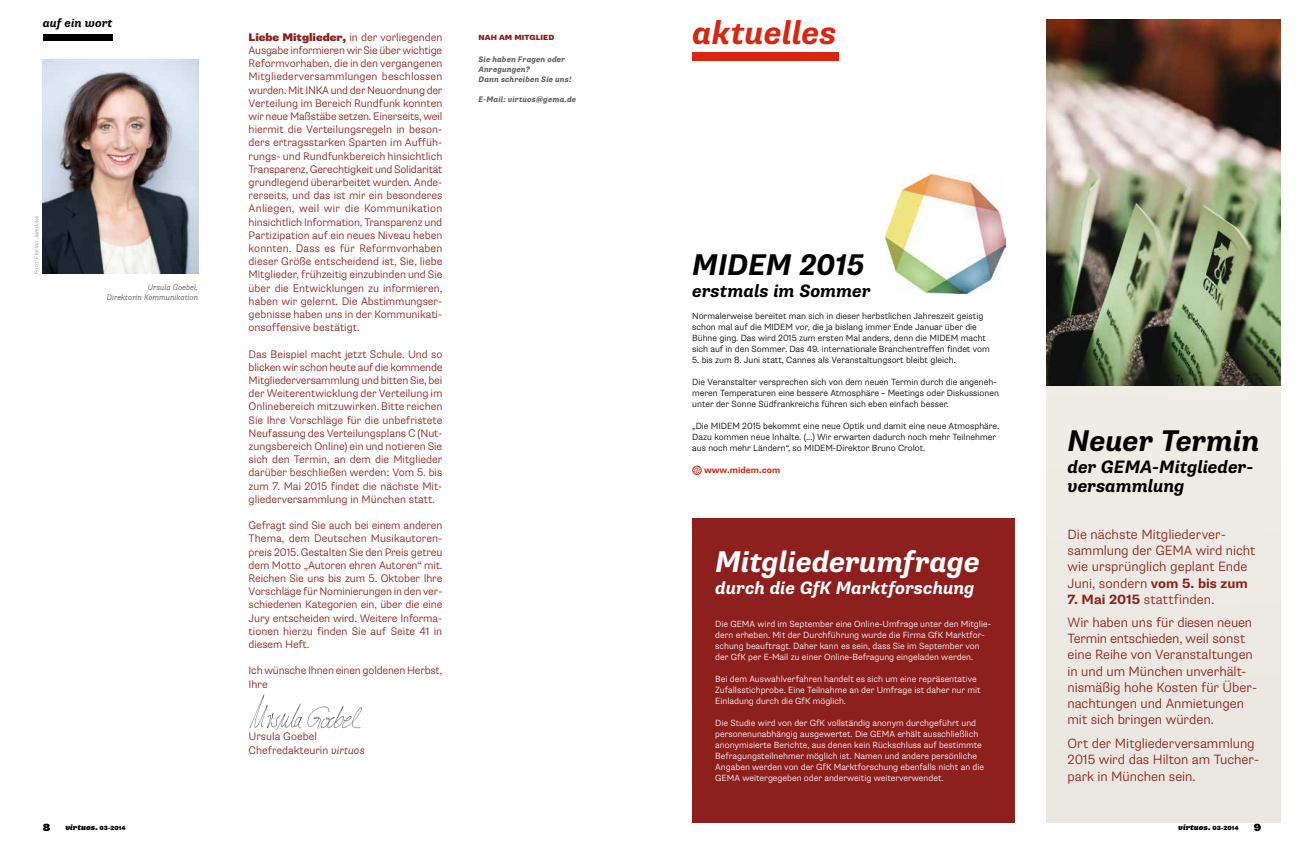
<style>
.page{position:relative;width:1304px;height:842px;background:#fff}
.page>*{position:absolute;margin:0;border:0;box-sizing:border-box;transform-origin:0 0}
.t1{font:italic 700 33.2px "Supria Sans";color:#d82611}
.t2{font:italic 700 30px "Supria Sans";letter-spacing:-.01em;color:#000}
.t3{font:italic 700 30px "Supria Sans";letter-spacing:-.01em;color:#fff}
.t4{font:italic 700 18px/19px "Supria Sans";letter-spacing:-.005em;color:#000}
.t5{font:italic 700 18px "Supria Sans";letter-spacing:-.005em;color:#fff}
.t6{font:300 13.5px/16.2px "Supria Sans";letter-spacing:-.005em;color:#8d1f1c}
.t7{font:italic 700 12px "Supria Sans";color:#000}
.t8{font:300 11px/13.2px "Supria Sans";color:#8d1f1c;text-align:justify}
.t9{font:900 10.5px "Supria Sans";color:#000}
.t10{font:300 9px/11px "Supria Sans";color:#fff}
.t11{font:300 9px/11px "Supria Sans";color:#000}
.t12{font:700 9px "Supria Sans";color:#d82611}
.t13{font:italic 700 8px/10.1px "Supria Sans";letter-spacing:.01em;color:#575756}
.t14{font:italic 300 8px/9.8px "Supria Sans";color:#575756;text-align:right}
.t15{font:italic 900 8px "Supria Sans";color:#000}
.t16{font:900 7.5px "Supria Sans";letter-spacing:.015em;color:#8d1f1c}
.t17{font:300 6px "Supria Sans";color:#9d9d9c}
.s1{font-weight:900}
.s2{font-style:italic}
.s3{font-weight:700}
.s4{font-style:normal;font-size:6px}
</style>
<div class="page">
<div style="left:692px;top:518px;width:323px;height:304px;background:#8d1f1c"></div>
<img style="left:249px;top:695px;width:114px;height:35px">
<div style="left:43px;top:34px;width:70px;height:7px;background:#000"></div>
<img style="left:43px;top:60px;width:155px;height:214px">
<div style="left:692px;top:53px;width:147px;height:8px;background:#d82611"></div>
<div style="left:1046px;top:20px;width:235px;height:802px;background:#ede9e3"></div>
<img style="left:1046px;top:19px;width:235px;height:366px">
<svg style="left:692px;top:465px;width:10px;height:10px"></svg>
<img style="left:886px;top:174px;width:119px;height:119px">
<p class="t7" style="left:43px;top:15px;width:71px">auf ein wort</p>
<h1 class="t1" style="left:692px;top:12px;width:146px">aktuelles</h1>
<p class="t8" style="left:249px;top:31px;width:195px"><span class="s1">Liebe Mitglieder,</span> in der vorliegenden Ausgabe informieren wir Sie über wichtige Reformvorhaben, die in den vergangenen Mitgliederversammlungen beschlossen wurden. Mit INKA und der Neuordnung der Verteilung im Bereich Rundfunk konnten wir neue Maßstäbe setzen. Einerseits, weil hiermit die Verteilungsregeln in beson&shy;ders ertragsstarken Sparten im Auffüh&shy;rungs- und Rundfunkbereich hinsichtlich Transparenz, Gerechtigkeit und Solidarität grundlegend überarbeitet wurden. Ande&shy;rerseits, und das ist mir ein besonderes Anliegen, weil wir die Kommunikation hinsichtlich Information, Transparenz und Partizipation auf ein neues Niveau heben konnten. Dass es für Reformvorhaben dieser Größe entscheidend ist, Sie, liebe Mitglieder, frühzeitig einzubinden und Sie über die Entwicklungen zu informieren, haben wir gelernt. Die Abstimmungser&shy;gebnisse haben uns in der Kommunikati&shy;onsoffensive bestätigt.</p>
<p class="t8" style="left:249px;top:347px;width:195px">Das Beispiel macht jetzt Schule. Und so blicken wir schon heute auf die kommende Mitgliederversammlung und bitten Sie, bei der Weiterentwicklung der Verteilung im Onlinebereich mitzuwirken. Bitte reichen Sie Ihre Vorschläge für die unbefristete Neufassung des Verteilungsplans C (Nut&shy;zungsbereich Online) ein und notieren Sie sich den Termin, an dem die Mitglieder darüber beschließen werden: Vom 5. bis zum 7. Mai 2015 findet die nächste Mit&shy;gliederversammlung in München statt.</p>
<p class="t8" style="left:249px;top:519px;width:195px">Gefragt sind Sie auch bei einem anderen Thema, dem Deutschen Musikautoren&shy;preis 2015. Gestalten Sie den Preis getreu dem Motto „Autoren ehren Autoren“ mit.<br>Reichen Sie uns bis zum 5. Oktober Ihre Vorschläge für Nominierungen in den ver&shy;schiedenen Kategorien ein, über die eine Jury entscheiden wird. Weitere Informa&shy;tionen hierzu finden Sie auf Seite 41 in diesem Heft.</p>
<p class="t8" style="left:249px;top:664px;width:195px">Ich wünsche Ihnen einen goldenen Herbst,<br>Ihre</p>
<p class="t16" style="left:479px;top:33px;width:77px">NAH AM MITGLIED</p>
<p class="t13" style="left:478px;top:54px;width:95px">Sie haben Fragen oder<br>Anregungen?<br>Dann schreiben Sie uns!</p>
<p class="t13" style="left:478px;top:95px;width:99px">E-Mail: virtuos@gema.de</p>
<p class="t17" style="left:33px;top:274px;width:59px;rotate:-90deg">Foto: Florian Jaenicke</p>
<h2 class="t2" style="left:692px;top:246px;width:174px">MIDEM 2015</h2>
<h3 class="t4" style="left:692px;top:282px;width:180px">erstmals im Sommer</h3>
<p class="t11" style="left:692px;top:311px;width:299px">Normalerweise bereitet man sich in dieser herbstlichen Jahreszeit geistig schon mal auf die MIDEM vor, die ja bislang immer Ende Januar über die Bühne ging. Das wird 2015 zum ersten Mal anders, denn die MIDEM macht sich auf in den Sommer. Das 49. internationale Branchentreffen findet vom</p>
<p class="t11" style="left:692px;top:355px;width:265px">5. bis zum 8. Juni statt, Cannes als Veranstaltungsort bleibt gleich.</p>
<p class="t11" style="left:692px;top:377px;width:308px">Die Veranstalter versprechen sich von dem neuen Termin durch die angeneh&shy;meren Temperaturen eine bessere Atmosphäre – Meetings oder Diskussionen unter der Sonne Südfrankreichs führen sich eben einfach besser.</p>
<p class="t11" style="left:692px;top:421px;width:309px">„Die MIDEM 2015 bekommt eine neue Optik und damit eine neue Atmosphäre.<br>Dazu kommen neue Inhalte. (...) Wir erwarten dadurch noch mehr Teilnehmer aus noch mehr Ländern“, so MIDEM-Direktor Bruno Crolot.</p>
<p class="t12" style="left:704px;top:464px;width:78px">www.midem.com</p>
<p class="t14" style="left:107px;top:283px;width:93px">Ursula Goebel,<br>Direktorin Kommunikation</p>
<h2 class="t3" style="left:715px;top:543px;width:266px">Mitgliederumfrage</h2>
<h3 class="t5" style="left:715px;top:577px;width:261px">durch die GfK Marktforschung</h3>
<p class="t10" style="left:715px;top:619px;width:277px">Die GEMA wird im September eine Online-Umfrage unter den Mitglie&shy;dern erheben. Mit der Durchführung wurde die Firma GfK Marktfor&shy;schung beauftragt. Daher kann es sein, dass Sie im September von der GfK per E-Mail zu einer Online-Befragung eingeladen werden.</p>
<p class="t10" style="left:715px;top:674px;width:267px">Bei dem Auswahlverfahren handelt es sich um eine repräsentative<br>Zufallsstichprobe. Eine Teilnahme an der Umfrage ist daher nur mit<br>Einladung durch die GfK möglich.</p>
<p class="t10" style="left:715px;top:718px;width:270px">Die Studie wird von der GfK vollständig anonym durchgeführt und personenunabhängig ausgewertet. Die GEMA erhält ausschließlich anonymisierte Berichte, aus denen kein Rückschluss auf bestimmte Befragungsteilnehmer möglich ist. Namen und andere persönliche Angaben werden von der GfK Marktforschung ebenfalls nicht an die GEMA weitergegeben oder anderweitig weiterverwendet.</p>
<p class="t8" style="left:249px;top:730px;width:118px">Ursula Goebel<br>Chefredakteurin <span class="s2">virtuos</span></p>
<h2 class="t2" style="left:1067px;top:422px;width:194px">Neuer Termin</h2>
<h3 class="t4" style="left:1067px;top:458px;width:187px">der GEMA-Mitglieder&shy;versammlung</h3>
<p class="t6" style="left:1067px;top:526px;width:189px">Die nächste Mitgliederver&shy;sammlung der GEMA wird nicht wie ursprünglich geplant Ende<br>Juni, sondern <span class="s3">vom 5. bis zum</span></p>
<p class="t6" style="left:1067px;top:588px;width:186px;line-height:23.2px"><span class="s3">7. Mai 2015</span> stattfinden.<br>Wir haben uns für diesen neuen</p>
<p class="t6" style="left:1067px;top:631px;width:191px">Termin entschieden, weil sonst eine Reihe von Veranstaltungen in und um München unverhält&shy;nismäßig hohe Kosten für Über&shy;nachtungen und Anmietungen mit sich bringen würden.</p>
<p class="t6" style="left:1067px;top:735px;width:193px">Ort der Mitgliederversammlung<br>2015 wird das Hilton am Tucher&shy;park in München sein.</p>
<p class="t9" style="left:43px;top:821px;width:9px">8</p>
<p class="t15" style="left:65px;top:822px;width:62px">virtuos. <span class="s4">03-2014</span></p>
<p class="t15" style="left:1178px;top:822px;width:62px">virtuos. <span class="s4">03-2014</span></p>
<p class="t9" style="left:1254px;top:821px;width:9px">9</p>
</div>
